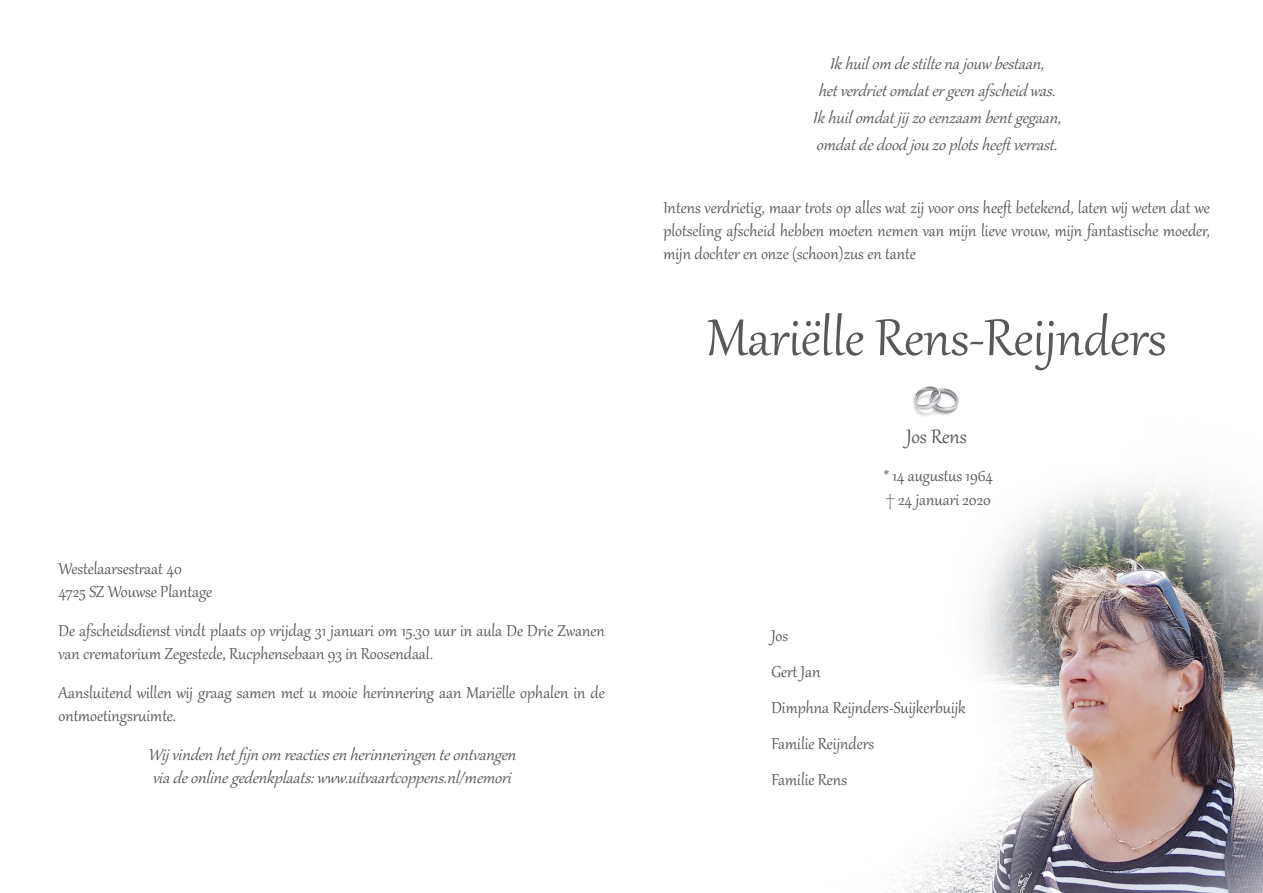
<style>
.page{position:relative;width:1263px;height:893px;background:#fff}
.page>*{position:absolute;margin:0;border:0;box-sizing:border-box;transform-origin:0 0}
.t1{font:63px "Gabriola";color:#57585a}
.t2{font:24px "Gabriola";color:#57585a}
.t3{font:19.5px/23.4px "Gabriola";color:#57585a}
.t4{font:italic 19.5px/27px "Gabriola";color:#57585a}
</style>
<div class="page">
<img style="left:892px;top:483px;width:371px;height:410px">
<img style="left:913px;top:386px;width:46px;height:31px">
<p class="t3" style="left:58px;top:556px;width:155px">Westelaarsestraat 40<br>4725 SZ Wouwse Plantage</p>
<p class="t3" style="left:58px;top:617px;width:548px">De afscheidsdienst vindt plaats op vrijdag 31 januari om 15.30 uur in aula De Drie Zwanen van crematorium Zegestede, Rucphensebaan 93 in Roosendaal.</p>
<p class="t3" style="left:58px;top:679px;width:548px">Aansluitend willen wij graag samen met u mooie herinnering aan Mariëlle ophalen in de ontmoetingsruimte.</p>
<p class="t4" style="left:148px;top:741px;width:377px;line-height:23.4px">Wij vindenhetfijnomreactiesenherinneringenteontvangen viadeonlinegedenkplaats:www.uitvaartcoppens.nl/memori</p>
<p class="t4" style="left:813px;top:48px;width:257px;text-align:center">Ikhuilomdestiltenajouwbestaan, hetverdrietomdatergeenafscheidwas.<br>Ikhuilomdatj ij zoeenzaambentgegaan, omdatdedoodjouzoplotsheeftverrast.</p>
<p class="t3" style="left:663px;top:194px;width:548px;text-align:justify">Intens verdrietig, maar trots op alles wat zij voor ons heeft betekend, laten wij weten dat we plotseling afscheid hebben moeten nemen van mijn lieve vrouw, mijn fantastische moeder, mijn dochter en onze (schoon)zus en tante</p>
<h1 class="t1" style="left:707px;top:296px;width:461px">Mariëlle Rens-Reijnders</h1>
<p class="t2" style="left:906px;top:421px;width:62px">Jos Rens</p>
<p class="t3" style="left:884px;top:463px;width:111px">* 14 augustus 1964 † 24 januari 2020</p>
<p class="t3" style="left:771px;top:616px;width:196px;line-height:36px">Jos<br>Gert Jan<br>Dimphna Reijnders-Suijkerbuijk<br>Familie Reijnders<br>Familie Rens</p>
</div>
